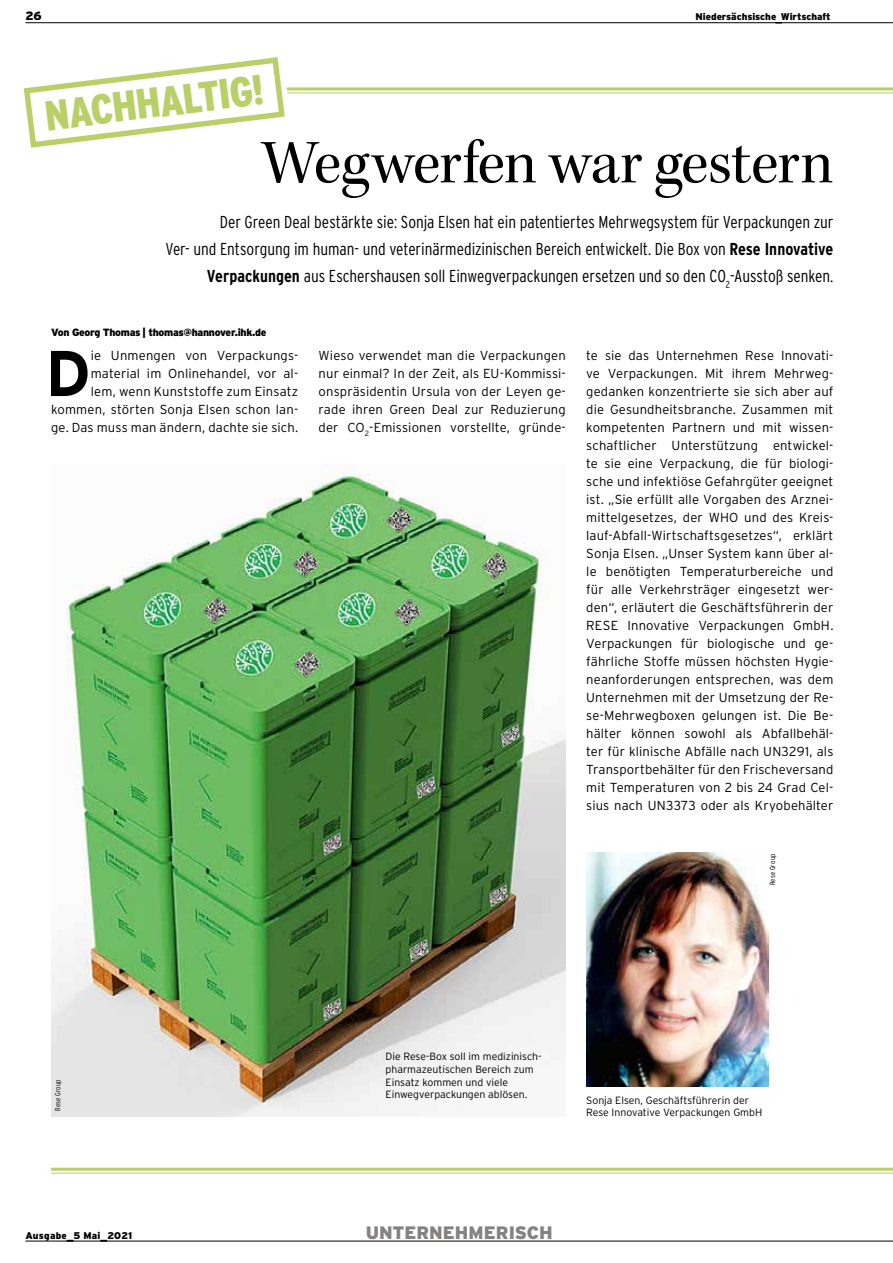
<style>
.page{position:relative;width:893px;height:1263px;background:#fff}
.page>*{position:absolute;margin:0;border:0;box-sizing:border-box;transform-origin:0 0}
.t1{font:700 64.5px "Interstate";color:#000}
.t2{font:63px "Kepler Std Subh";letter-spacing:-.01em;color:#000}
.t3{font:900 condensed 42.15px "Interstate";color:#b9d068}
.t4{font:900 18px "Interstate";color:#858382}
.t5{font:300 condensed 17.25px/27px "Interstate";letter-spacing:-.005em;color:#000;text-align:right}
.t6{font:300 13.05px/18px "Interstate";letter-spacing:.01em;color:#000;text-align:justify}
.t7{font:900 12px "Interstate";color:#000}
.t8{font:300 10.5px/12.6px "Interstate";color:#000}
.t9{font:900 10.5px "Interstate";letter-spacing:-.03em;color:#000}
.t10{font:900 9.75px "Interstate";color:#000}
.t11{font:900 9.75px "Interstate";letter-spacing:.02em;color:#000}
.t12{font:300 condensed 7.5px "Interstate";letter-spacing:.025em;color:#000}
.s1{font-weight:700}
.s2{font-size:13.5px}
</style>
<div class="page">
<hr style="left:189px;top:87px;width:704px;height:3px;background:#b9d068">
<hr style="left:189px;top:92px;width:704px;height:1px;background:#b9d068">
<svg style="left:23px;top:57px;width:269px;height:91px"></svg>
<hr style="left:51px;top:1168px;width:842px;height:3px;background:#b9d068">
<hr style="left:51px;top:1173px;width:842px;height:1px;background:#b9d068">
<img style="left:51px;top:465px;width:515px;height:651px">
<img style="left:586px;top:852px;width:182px;height:234px">
<hr style="left:26px;top:1241px;width:867px;height:1px;background:#000">
<hr style="left:26px;top:22px;width:867px;height:1px;background:#000">
<p class="t7" style="left:26px;top:9px;width:18px">26</p>
<p class="t10" style="left:695px;top:11px;width:137px">Niedersächsische Wirtschaft</p>
<h3 class="t3" style="left:42px;top:90px;width:221px;rotate:-7deg">Nachhaltig!</h3>
<h2 class="t2" style="left:261px;top:127px;width:574px">Wegwerfen war gestern</h2>
<p class="t5" style="left:165px;top:208px;width:669px">Der Green Deal bestärkte sie: Sonja Elsen hat ein patentiertes Mehrwegsystem für Verpackungen zur<br>Ver- und Entsorgung im human- und veterinärmedizinischen Bereich entwickelt. Die Box von <span class="s1">Rese Innovative<br>Verpackungen</span> aus Eschershausen soll Einwegverpackungen ersetzen und so den CO<sub>2</sub>-Ausstoß senken.</p>
<p class="t9" style="left:51px;top:326px;width:217px">Von Georg Thomas | thomas@hannover.ihk.de</p>
<p class="t6" style="left:51px;top:346px;width:249px;text-align:right">ie Unmengen von Verpackungs&shy;material im Onlinehandel, vor al-<br>lem, wenn Kunststoffe zum Einsatz kommen, störten Sonja Elsen schon lan&shy;ge. Das muss man ändern, dachte sie sich.</p>
<p class="t6" style="left:319px;top:346px;width:249px">Wieso verwendet man die Verpackungen nur einmal? In der Zeit, als EU-Kommissi&shy;onspräsidentin Ursula von der Leyen ge&shy;rade ihren Green Deal zur Reduzierung der CO<sub>2</sub>-Emissionen vorstellte, gründe-</p>
<h1 class="t1" style="left:45px;top:334px;width:47px">D</h1>
<p class="t6" style="left:586px;top:346px;width:249px">te sie das Unternehmen Rese Innovati&shy;ve Verpackungen. Mit ihrem Mehrweg&shy;gedanken konzentrierte sie sich aber auf die Gesundheitsbranche. Zusammen mit kompetenten Partnern und mit wissen&shy;schaftlicher Unterstützung entwickel&shy;te sie eine Verpackung, die für biologi&shy;sche und infektiöse Gefahrgüter geeignet ist. „Sie erfüllt alle Vorgaben des Arznei&shy;mittelgesetzes, der WHO und des Kreis&shy;lauf-Abfall-Wirtschaftsgesetzes“, erklärt Sonja Elsen. „Unser System kann über al&shy;le benötigten Temperaturbereiche und für alle Verkehrsträger eingesetzt wer&shy;den“, erläutert die Geschäftsführerin der RESE Innovative Verpackungen GmbH.<br>Verpackungen für biologische und ge&shy;fährliche Stoffe müssen höchsten Hygie&shy;neanforderungen entsprechen, was dem Unternehmen mit der Umsetzung der Re&shy;se-Mehrwegboxen gelungen ist. Die Be&shy;hälter können sowohl als Abfallbehäl&shy;ter für klinische Abfälle nach UN3291, als Transportbehälter für den Frischeversand mit Temperaturen von 2 bis 24 Grad Cel&shy;sius nach UN3373 oder als Kryobehälter</p>
<p class="t12" style="left:768px;top:885px;width:33px;rotate:-90deg">Rese Group</p>
<p class="t12" style="left:53px;top:1111px;width:33px;rotate:-90deg">Rese Group</p>
<p class="t8" style="left:386px;top:1050px;width:158px">Die Rese-Box soll im medizinisch&shy;pharmazeutischen Bereich zum<br>Einsatz kommen und viele<br>Einwegverpackungen ablösen.</p>
<p class="t8" style="left:586px;top:1093px;width:177px">Sonja Elsen, Geschäftsführerin der<br>Rese Innovative Verpackungen GmbH</p>
<p class="t11" style="left:26px;top:1230px;width:108px">Ausgabe<span class="s2">_</span>5 Mai<span class="s2">_</span>2021</p>
<h3 class="t4" style="left:366px;top:1221px;width:189px">Unternehmerisch</h3>
</div>
